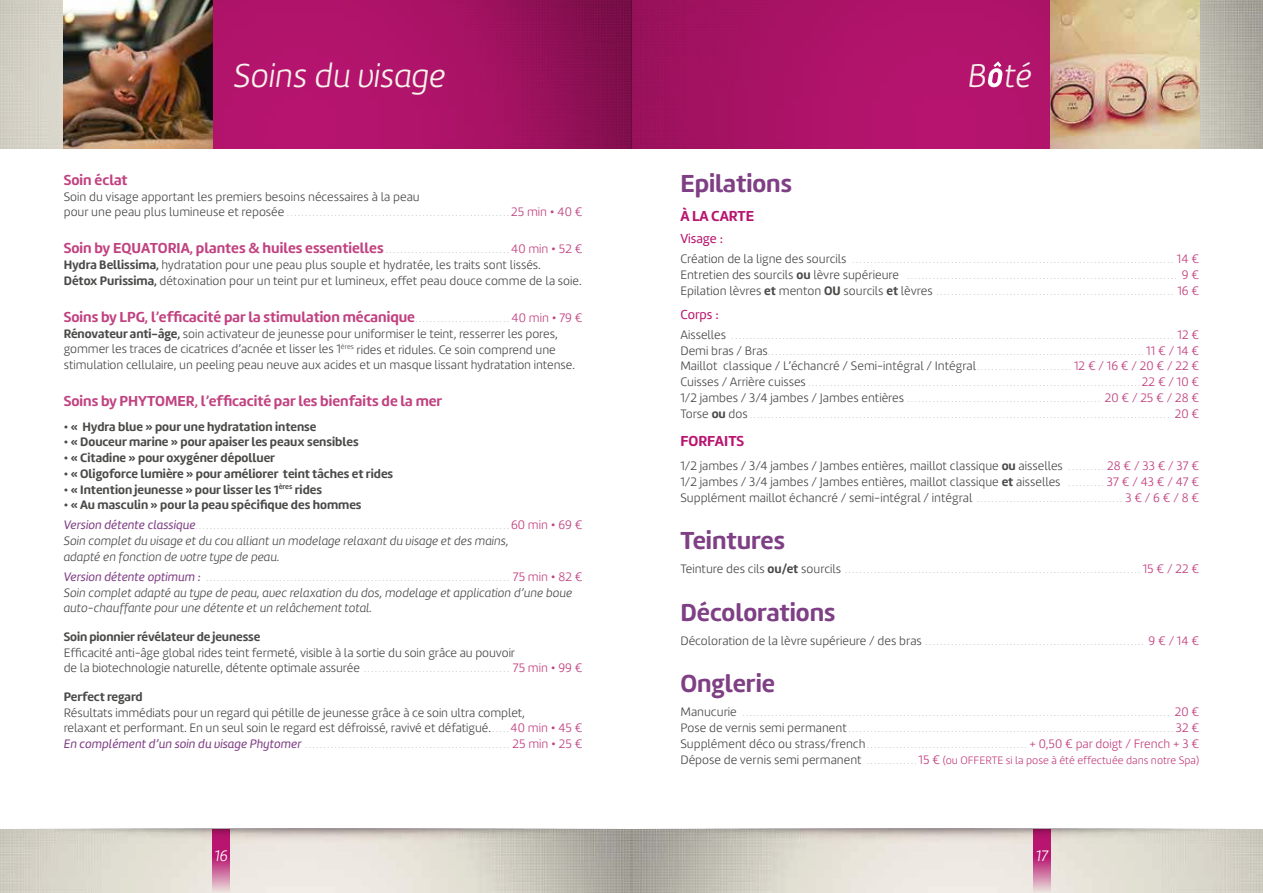
<style>
.page{position:relative;width:1263px;height:893px;background:#fff}
.page>*{position:absolute;margin:0;border:0;box-sizing:border-box;transform-origin:0 0}
.t1{font:italic 300 34.5px "Amelia Rounded";color:#f7f2eb}
.t2{font:700 25.5px "Amelia Rounded";color:#7f3f85}
.t3{font:italic 300 15.75px "Amelia Rounded";color:#fff}
.t4{font:700 15px "Amelia Rounded";color:#c14281}
.t5{font:700 15px "Amelia Rounded";color:#b81570}
.t6{font:13.5px "Amelia Rounded Regular";color:#b81570}
.t7{font:12.75px/15.8px "Amelia Rounded Light";letter-spacing:-.005em;color:#4a4a49}
.t8{font:700 12.75px "Amelia Rounded";color:#4a4a49}
.t9{font:italic 300 12.75px/15.8px "Amelia Rounded";color:#4a4a49}
.t10{font:11.25px "Amelia Rounded Light";color:#c14281}
.t11{font:9px/15.8px "Amelia Rounded Light";color:#b3b2b2;text-align:justify}
.s1{font-size:12.75px;color:#4a4a49}
.s2{font-size:12.75px;color:#c14281}
.s3{font-family:"Amelia Rounded Light";font-weight:400;font-size:9px;color:#b3b2b2}
.s4{font-family:"Amelia Rounded Light";font-weight:400;font-size:12.75px}
.s5{font-family:"Amelia Rounded";font-weight:700}
.s6{font-family:"Amelia Rounded";font-style:italic;font-size:12.75px;color:#7f3f85}
.s7{font-size:9px;color:#b3b2b2}
.s8{color:#c14281}
.s9{font-family:"Amelia Rounded";font-weight:700;font-size:12.75px;color:#4a4a49}
.s10{font-size:12.75px}
</style>
<div class="page">
<img style="left:0;top:0;width:631px;height:149px">
<img style="left:64px;top:0;width:149px;height:149px">
<svg style="left:0;top:842px;width:631px;height:51px;background:#dad6cd"></svg>
<svg style="left:631px;top:842px;width:632px;height:51px;background:#dad6cd"></svg>
<svg style="left:213px;top:842px;width:17px;height:50px"></svg>
<svg style="left:1033px;top:842px;width:17px;height:50px"></svg>
<img style="left:0;top:829px;width:1263px;height:13px">
<svg style="left:631px;top:0;width:632px;height:149px;background:#ac286f"></svg>
<img style="left:1050px;top:0;width:149px;height:149px">
<svg style="left:988px;top:62px;width:14px;height:25px"></svg>
<h1 class="t1" style="left:234px;top:54px;width:213px">Soins du visage</h1>
<h1 class="t1" style="left:968px;top:55px;width:66px">B té</h1>
<h3 class="t4" style="left:64px;top:170px;width:65px">Soin éclat</h3>
<h3 class="t7" style="left:64px;top:188px;width:357px">Soin du visage apportant les premiers besoins nécessaires à la peau</h3>
<p class="t11" style="left:64px;top:206px;width:520px"><span class="s1">pour une peau plus lumineuse et reposée</span> .............................................................<span class="s2">25 min • 40 €</span></p>
<h3 class="t4" style="left:64px;top:239px;width:520px">Soin by EQUATORIA, plantes &amp; huiles essentielles <span class="s3">. . . . . . . . . . . . . . . . . . . . . . . . . . . . . . . . . .</span> <span class="s4">40 min • 52 €</span></h3>
<h3 class="t7" style="left:64px;top:257px;width:519px"><span class="s5">Hydra Bellissima,</span> hydratation pour une peau plus souple et hydratée, les traits sont lissés.<br><span class="s5">Détox Purissima,</span> détoxination pour un teint pur et lumineux, effet peau douce comme de la soie.</h3>
<h3 class="t4" style="left:64px;top:307px;width:520px">Soins by LPG, l’efficacité par la stimulation mécanique<span class="s3">. . . . . . . . . . . . . . . . . . . . . . . . . .</span> <span class="s4">40 min • 79 €</span></h3>
<p class="t7" style="left:64px;top:326px;width:513px"><span class="s5">Rénovateur anti-âge,</span> soin activateur de jeunesse pour uniformiser le teint, resserrer les pores, gommer les traces de cicatrices d’acnée et lisser les 1<sup>ères</sup> rides et ridules. Ce soin comprend une stimulation cellulaire, un peeling peau neuve aux acides et un masque lissant hydratation intense.</p>
<h3 class="t4" style="left:64px;top:392px;width:380px">Soins by PHYTOMER, l’efficacité par les bienfaits de la mer</h3>
<h3 class="t8" style="left:64px;top:418px;width:254px">• « Hydra blue » pour une hydratation intense</h3>
<h3 class="t8" style="left:64px;top:434px;width:296px">• « Douceur marine » pour apaiser les peaux sensibles</h3>
<h3 class="t8" style="left:64px;top:449px;width:213px">• « Citadine » pour oxygéner dépolluer</h3>
<h3 class="t8" style="left:64px;top:465px;width:331px">• « Oligoforce lumière » pour améliorer teint tâches et rides</h3>
<h3 class="t8" style="left:64px;top:481px;width:260px">• « Intention jeunesse » pour lisser les 1<sup>ères</sup> rides</h3>
<h3 class="t8" style="left:64px;top:497px;width:299px">• « Au masculin » pour la peau spécifique des hommes</h3>
<p class="t11" style="left:64px;top:518px;width:520px"><span class="s6">Version détente classique</span>......................................................................................<span class="s2">60 min • 69 €</span></p>
<h3 class="t9" style="left:64px;top:533px;width:446px">Soin complet du visage et du cou alliant un modelage relaxant du visage et des mains, adapté en fonction de votre type de peau.</h3>
<p class="t11" style="left:64px;top:570px;width:520px"><span class="s6">Version détente optimum :</span> ................................................................................... <span class="s2">75 min • 82 €</span></p>
<h3 class="t9" style="left:64px;top:584px;width:510px">Soin complet adapté au type de peau, avec relaxation du dos, modelage et application d’une boue auto-chauffante pour une détente et un relâchement total.</h3>
<h3 class="t8" style="left:64px;top:628px;width:198px">Soin pionnier révélateur de jeunesse</h3>
<h3 class="t7" style="left:64px;top:644px;width:520px">Efficacité anti-âge global rides teint fermeté, visible à la sortie du soin grâce au pouvoir<br>de la biotechnologie naturelle, détente optimale assurée <span class="s7">. . . . . . . . . . . . . . . . . . . . . . . . . . . . . . . . . . . . . . . .</span> <span class="s8">75 min • 99 €</span></h3>
<h3 class="t8" style="left:64px;top:688px;width:81px">Perfect regard</h3>
<h3 class="t7" style="left:64px;top:704px;width:520px">Résultats immédiats pour un regard qui pétille de jeunesse grâce à ce soin ultra complet,<br>relaxant et performant. En un seul soin le regard est défroissé, ravivé et défatigué. <span class="s7">. . . . .</span> <span class="s8">40 min • 45 €</span></h3>
<p class="t11" style="left:64px;top:737px;width:520px"><span class="s6">En complément d’un soin du visage Phytomer</span> ........................................................ <span class="s2">25 min • 25 €</span></p>
<h2 class="t2" style="left:680px;top:167px;width:113px">Epilations</h2>
<h3 class="t5" style="left:680px;top:206px;width:75px">À LA CARTE</h3>
<h3 class="t6" style="left:680px;top:230px;width:44px">Visage :</h3>
<p class="t11" style="left:680px;top:252px;width:520px"><span class="s1">Création de la ligne des sourcils</span> ........................................................................................ <span class="s2">14 € </span><span class="s1">Entretien des sourcils</span> <span class="s9">ou</span> <span class="s1">lèvre supérieure</span> .......................................................................... <span class="s2">9 € </span><span class="s1">Epilation lèvres</span> <span class="s9">et</span> <span class="s1">menton</span> <span class="s9">OU</span> <span class="s1">sourcils</span> <span class="s9">et</span> <span class="s1">lèvres</span> ................................................................. <span class="s2">16 €</span></p>
<h3 class="t6" style="left:680px;top:306px;width:40px">Corps :</h3>
<p class="t11" style="left:680px;top:328px;width:520px"><span class="s1">Aisselles</span> ......................................................................................................................... <span class="s2">12 €<br></span><span class="s1">Demi bras / Bras</span>.......................................................................................................<span class="s2">11 € / 14 €</span></p>
<h3 class="t7" style="left:680px;top:358px;width:520px">Maillot classique / L’échancré / Semi-intégral / Intégral<span class="s7">. . . . . . . . . . . . . . . . . . . . . . . . . .</span> <span class="s8">12 € / 16 € / 20 € / 22 €</span></h3>
<p class="t11" style="left:680px;top:375px;width:520px"><span class="s1">Cuisses / Arrière cuisses</span>...........................................................................................<span class="s2">22 € / 10 € </span><span class="s1">1/2 jambes / 3/4 jambes / Jambes entières</span> ..................................................... <span class="s2">20 € / 25 € / 28 € </span><span class="s1">Torse</span> <span class="s9">ou</span> <span class="s1">dos</span>................................................................................................................... <span class="s2">20 €</span></p>
<h3 class="t5" style="left:680px;top:431px;width:65px">FORFAITS</h3>
<p class="t7" style="left:680px;top:458px;width:520px;text-align:justify">1/2 jambes / 3/4 jambes / Jambes entières, maillot classique <span class="s5">ou</span> aisselles <span class="s7">. . . . . . . . . .</span> <span class="s8">28 € / 33 € / 37 € </span>1/2 jambes / 3/4 jambes / Jambes entières, maillot classique <span class="s5">et</span> aisselles <span class="s7">. . . . . . . . . .</span> <span class="s8">37 € / 43 € / 47 € </span>Supplément maillot échancré / semi-intégral / intégral <span class="s7">. . . . . . . . . . . . . . . . . . . . . . . . . . . . . . . . . . . . . . . .</span> <span class="s8">3 € / 6 € / 8 €</span></p>
<h2 class="t2" style="left:680px;top:524px;width:106px">Teintures</h2>
<p class="t11" style="left:680px;top:562px;width:520px"><span class="s1">Teinture des cils</span> <span class="s9">ou/et</span> <span class="s1">sourcils</span> .................................................................................<span class="s2">15 € / 22 €</span></p>
<h2 class="t2" style="left:680px;top:596px;width:157px">Décolorations</h2>
<p class="t11" style="left:680px;top:634px;width:520px"><span class="s1">Décoloration de la lèvre supérieure / des bras</span> ............................................................ <span class="s2">9 € / 14 €</span></p>
<h2 class="t2" style="left:680px;top:667px;width:96px">Onglerie</h2>
<p class="t11" style="left:680px;top:705px;width:520px"><span class="s1">Manucurie</span> ..................................................................................................................... <span class="s2">20 € </span><span class="s1">Pose de vernis semi permanent</span>.........................................................................................<span class="s2">32 € </span><span class="s1">Supplément déco ou strass/french</span>............................................ <span class="s2">+ 0,50 € par doigt / French + 3 €</span></p>
<p class="t10" style="left:680px;top:753px;width:520px"><span class="s1">Dépose de vernis semi permanent</span> <span class="s7">. . . . . . . . . . . . . .</span> <span class="s10">15 €</span> (ou OFFERTE si la pose à été effectuée dans notre Spa)</p>
<h3 class="t3" style="left:214px;top:846px;width:15px">16</h3>
<h3 class="t3" style="left:1036px;top:846px;width:14px">17</h3>
</div>
